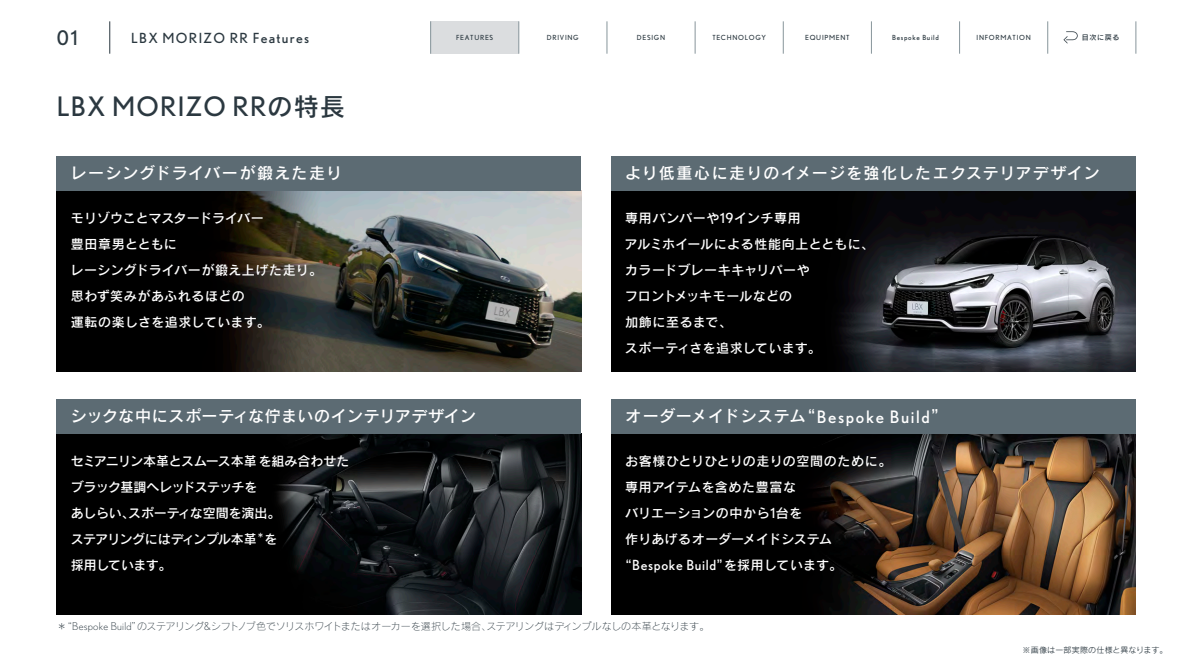
<style>
.page{position:relative;width:1192px;height:671px;background:#fff}
.page>*{position:absolute;margin:0;border:0;box-sizing:border-box;transform-origin:0 0}
.t1{font:26.7px "Nobel";letter-spacing:.045em;color:#2b3840}
.t2{font:20px "Nobel";color:#2b3840}
.t3{font:16px "Lexus Rodin Pro DB";letter-spacing:.07em;color:#fff}
.t4{font:16px "Lexus Rodin Pro DB";letter-spacing:.02em;color:#fff}
.t5{font:16px "Lexus Rodin Pro DB";letter-spacing:.05em;color:#fff}
.t6{font:13.9px "Nobel";letter-spacing:.045em;color:#fff}
.t7{font:13.9px "Nobel";letter-spacing:.095em;color:#2b3840}
.t8{font:13px/26px "Lexus Rodin Pro DB";letter-spacing:.01em;color:#fff}
.t9{font:13px/26px "Lexus Rodin Pro DB";letter-spacing:-.03em;color:#fff}
.t10{font:13px "Lexus Rodin Pro DB";letter-spacing:-.04em;color:#fff}
.t11{font:10px "Lexus Rodin Pro L";letter-spacing:-.02em;color:#2b3840}
.t12{font:8px "Lexus Rodin Pro M";letter-spacing:.025em;color:#2b3840}
.t13{font:7.6px "Lexus Rodin Pro DB";color:#fff}
.t14{font:7px "Nobel";letter-spacing:.1em;color:#2b3840}
.t15{font:7px "Lexus Rodin Pro DB";letter-spacing:.1em;color:#2b3840}
.s1{font-family:"Lexus Rodin Pro DB";font-size:25px}
.s2{font-family:"Nobel";font-size:13.9px}
.s3{font-family:"Nobel";font-size:17.1px}
.s4{font-family:"Lexus Rodin Pro DB";font-size:13px}
.s5{font-family:"Nobel";font-weight:300;font-size:10.7px}
</style>
<div class="page">
<div style="left:57px;top:433px;width:524px;height:180px;background:#000"></div>
<img style="left:235px;top:433px;width:346px;height:180px">
<div style="left:57px;top:190px;width:524px;height:181px;background:#000"></div>
<img style="left:157px;top:190px;width:424px;height:181px">
<div style="left:57px;top:156px;width:524px;height:34px;background:#5c6b73"></div>
<div style="left:610px;top:190px;width:524px;height:181px;background:#000"></div>
<img style="left:812px;top:190px;width:322px;height:181px">
<div style="left:610px;top:433px;width:524px;height:180px;background:#000"></div>
<img style="left:768px;top:433px;width:366px;height:180px">
<div style="left:610px;top:156px;width:524px;height:34px;background:#5c6b73"></div>
<div style="left:57px;top:399px;width:524px;height:34px;background:#5c6b73"></div>
<div style="left:610px;top:399px;width:524px;height:34px;background:#5c6b73"></div>
<svg style="left:1063px;top:31px;width:14px;height:13px"></svg>
<div style="left:430px;top:21px;width:88px;height:33px;background:#dbdddf"></div>
<hr style="left:1135px;top:21px;width:1px;height:33px;background:#87959b">
<hr style="left:109px;top:21px;width:1px;height:33px;background:#2b3840">
<hr style="left:1046px;top:21px;width:1px;height:33px;background:#87959b">
<hr style="left:958px;top:21px;width:1px;height:33px;background:#87959b">
<hr style="left:870px;top:21px;width:1px;height:33px;background:#87959b">
<hr style="left:782px;top:21px;width:1px;height:33px;background:#87959b">
<hr style="left:694px;top:21px;width:1px;height:33px;background:#87959b">
<hr style="left:606px;top:21px;width:1px;height:33px;background:#87959b">
<hr style="left:518px;top:21px;width:1px;height:33px;background:#87959b">
<hr style="left:430px;top:21px;width:1px;height:33px;background:#87959b">
<h2 class="t2" style="left:57px;top:25px;width:23px">01</h2>
<p class="t7" style="left:131px;top:29px;width:179px">LBX MORIZO RR Features</p>
<p class="t14" style="left:456px;top:33px;width:39px">FEATURES</p>
<p class="t14" style="left:547px;top:33px;width:33px">DRIVING</p>
<p class="t14" style="left:636px;top:33px;width:30px">DESIGN</p>
<p class="t14" style="left:712px;top:33px;width:55px">TECHNOLOGY</p>
<p class="t14" style="left:805px;top:33px;width:46px">EQUIPMENT</p>
<p class="t14" style="left:891px;top:33px;width:48px">Bespoke Build</p>
<p class="t14" style="left:976px;top:33px;width:56px">INFORMATION</p>
<p class="t15" style="left:1065px;top:33px;width:55px">　　目次に戻る</p>
<h1 class="t1" style="left:57px;top:91px;width:290px">LBX MORIZO RR<span class="s1">の特長</span></h1>
<p class="t3" style="left:70px;top:162px;width:273px">レーシングドライバーが鍛えた走り</p>
<p class="t3" style="left:625px;top:162px;width:476px">より低重心に走りのイメージを強化したエクステリアデザイン</p>
<p class="t8" style="left:624px;top:204px;width:251px">専用バンパーや<span class="s2">19</span>インチ専用<br>アルミホイールによる性能向上とともに、カラードブレーキキャリパーや<br>フロントメッキモールなどの<br>加飾に至るまで、<br>スポーティさを追求しています。</p>
<p class="t8" style="left:70px;top:204px;width:253px">モリゾウことマスタードライバー<br>豊田章男とともに<br>レーシングドライバーが鍛え上げた走り。思わず笑みがあふれるほどの<br>運転の楽しさを追求しています。</p>
<p class="t4" style="left:71px;top:405px;width:406px">シックな中にスポーティな佇まいのインテリアデザイン</p>
<p class="t9" style="left:71px;top:447px;width:280px">セミアニリン本革とスムース本革を組み合わせたブラック基調へレッドステッチを<br>あしらい、スポーティな空間を演出。<br>ステアリングにはディンプル本革</p>
<p class="t13" style="left:257px;top:529px;width:9px">＊</p>
<p class="t8" style="left:264px;top:525px;width:14px">を</p>
<p class="t10" style="left:71px;top:556px;width:102px">採用しています。</p>
<p class="t5" style="left:625px;top:405px;width:324px">オーダーメイドシステム“<span class="s3">Bespoke Build</span>”</p>
<p class="t8" style="left:625px;top:447px;width:268px">お客様ひとりひとりの走りの空間のために。専用アイテムを含めた豊富な<br>バリエーションの中から<span class="s2">1</span>台を<br>作りあげるオーダーメイドシステム</p>
<p class="t6" style="left:618px;top:556px;width:225px"><span class="s4">“</span>Bespoke Build<span class="s4">”を採用しています。</span></p>
<p class="t11" style="left:57px;top:619px;width:654px">＊“<span class="s5">Bespoke Build</span>”のステアリング<span class="s5">&amp;</span>シフトノブ色でソリスホワイトまたはオーカーを選択した場合、ステアリングはディンプルなしの本革となります。</p>
<p class="t12" style="left:1022px;top:644px;width:146px">※画像は一部実際の仕様と異なります。</p>
</div>
